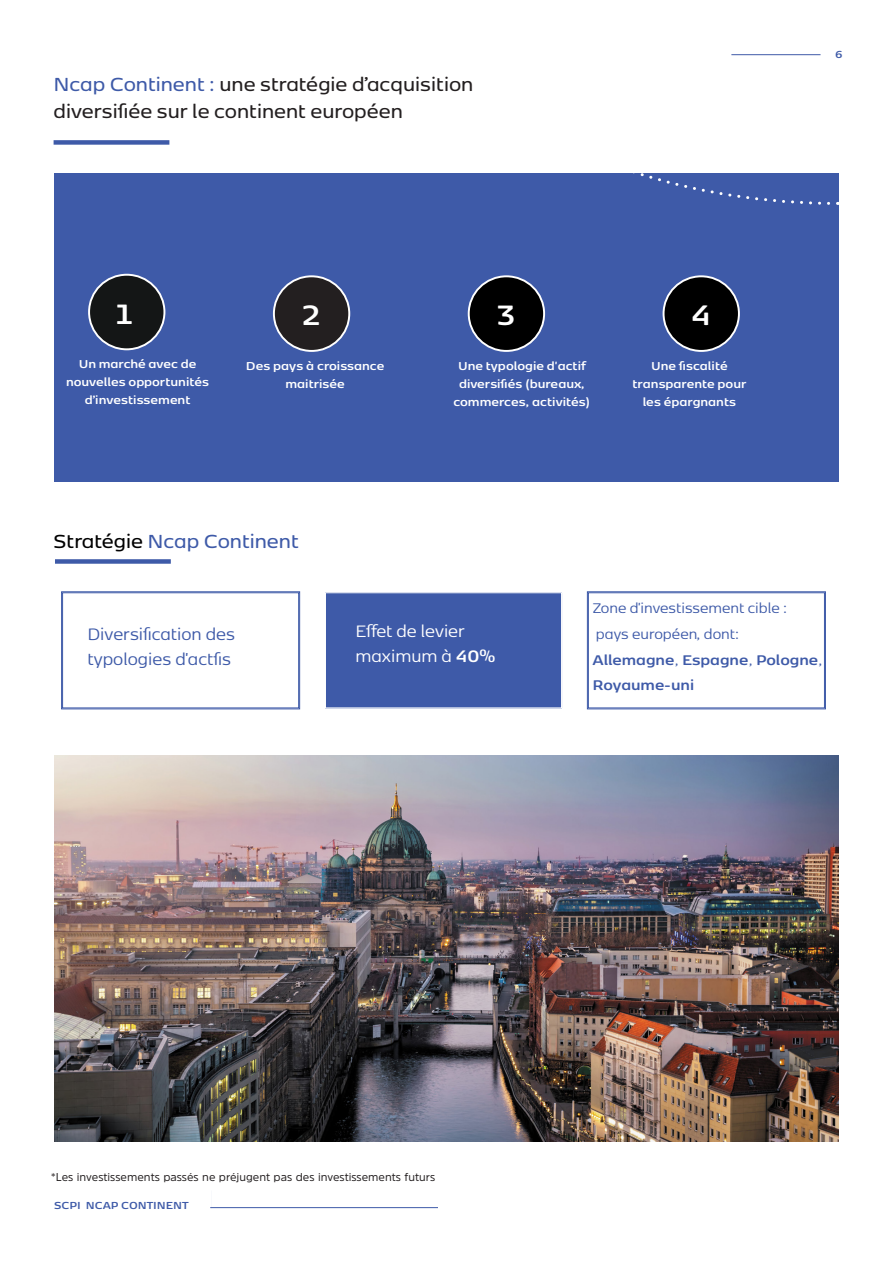
<style>
.page{position:relative;width:893px;height:1263px;background:#fff}
.page>*{position:absolute;margin:0;border:0;box-sizing:border-box;transform-origin:0 0}
.t1{font:700 33px "Kobenhavn Sans";color:#fff}
.t2{font:600 22.35px/26.7px "Kobenhavn Sans";color:#231f20}
.t3{font:600 22.35px "Kobenhavn Sans";color:#3e5aa8}
.t4{font:19.5px "Kobenhavn Sans";color:#3e5aa8}
.t5{font:19.5px "Kobenhavn Sans";color:#fff}
.t6{font:16.5px "Kobenhavn Sans";color:#3e5aa8}
.t7{font:700 16.5px "Kobenhavn Sans";color:#3e5aa8}
.t8{font:700 13.5px "Kobenhavn Sans";color:#fff}
.t9{font:700 12px "Kobenhavn Sans";color:#3e5aa8}
.t10{font:11.4px "Amsi Pro";color:#231f20}
.s1{color:#3e5aa8}
.s2{color:#000}
.s3{font-weight:700}
.s4{font-weight:400}
</style>
<div class="page">
<svg style="left:587px;top:591px;width:239px;height:118px"></svg>
<div style="left:588px;top:592px;width:237px;height:116px;border:1px solid #3e5aa8"></div>
<div style="left:325px;top:594px;width:237px;height:115px;background:#3e5aa8"></div>
<div style="left:325px;top:592px;width:237px;height:116px;border:1px solid #fff"></div>
<svg style="left:61px;top:591px;width:239px;height:118px"></svg>
<div style="left:62px;top:592px;width:237px;height:116px;border:1px solid #3e5aa8"></div>
<div style="left:54px;top:173px;width:785px;height:309px;background:#3e5aa8"></div>
<svg style="left:633px;top:173px;width:205px;height:32px"></svg>
<div style="left:54px;top:140px;width:115px;height:5px;background:#3e5aa8"></div>
<div style="left:89px;top:275px;width:75px;height:74px;background:#141616;border-radius:50%"></div>
<div style="left:88px;top:274px;width:77px;height:76px;border:2px solid #fff;border-radius:50%"></div>
<div style="left:55px;top:559px;width:116px;height:5px;background:#3e5aa8"></div>
<div style="left:274px;top:276px;width:75px;height:75px;background:#231f20;border-radius:50%"></div>
<div style="left:273px;top:275px;width:77px;height:77px;border:2px solid #fff;border-radius:50%"></div>
<div style="left:469px;top:276px;width:75px;height:75px;background:#000;border-radius:50%"></div>
<div style="left:468px;top:275px;width:77px;height:77px;border:2px solid #fff;border-radius:50%"></div>
<div style="left:664px;top:276px;width:75px;height:75px;background:#000;border-radius:50%"></div>
<div style="left:663px;top:275px;width:77px;height:77px;border:2px solid #fff;border-radius:50%"></div>
<hr style="left:210px;top:1207px;width:228px;height:1px;background:#3e5aa8">
<hr style="left:731px;top:54px;width:89px;height:1px;background:#3e5aa8">
<img style="left:54px;top:756px;width:785px;height:385px">
<p class="t2" style="left:54px;top:70px;width:421px"><span class="s1">Ncap Continent :</span> une stratégie d’acquisition diversifiée sur le continent européen</p>
<p class="t9" style="left:835px;top:45px;width:9px">6</p>
<p class="t1" style="left:117px;top:290px;width:17px">1</p>
<p class="t1" style="left:302px;top:291px;width:20px">2</p>
<p class="t1" style="left:497px;top:291px;width:20px">3</p>
<p class="t1" style="left:692px;top:291px;width:21px">4</p>
<p class="t8" style="left:246px;top:356px;width:140px">Des pays à croissance</p>
<p class="t8" style="left:285px;top:374px;width:61px">maitrisée</p>
<p class="t8" style="left:79px;top:354px;width:119px">Un marché avec de</p>
<p class="t8" style="left:66px;top:372px;width:145px">nouvelles opportunités</p>
<p class="t8" style="left:85px;top:390px;width:107px">d’investissement</p>
<p class="t8" style="left:651px;top:356px;width:78px">Une fiscalité</p>
<p class="t8" style="left:632px;top:374px;width:115px">transparente pour</p>
<p class="t8" style="left:643px;top:392px;width:95px">les épargnants</p>
<p class="t8" style="left:458px;top:356px;width:129px">Une typologie d'actif</p>
<p class="t8" style="left:459px;top:374px;width:127px">diversifiés (bureaux,</p>
<p class="t8" style="left:453px;top:392px;width:138px">commerces, activités)</p>
<p class="t3" style="left:54px;top:525px;width:247px"><span class="s2">Stratégie</span> Ncap Continent</p>
<p class="t4" style="left:87px;top:621px;width:149px">Diversification des</p>
<p class="t4" style="left:87px;top:646px;width:145px">typologies d'actfis</p>
<p class="t5" style="left:355px;top:618px;width:111px">Effet de levier</p>
<p class="t5" style="left:355px;top:643px;width:141px">maximum à <span class="s3">40%</span></p>
<p class="t6" style="left:592px;top:597px;width:196px">Zone d'investissement cible :</p>
<p class="t6" style="left:596px;top:623px;width:145px">pays européen, dont:</p>
<p class="t7" style="left:592px;top:647px;width:232px">Allemagne<span class="s4">,</span> Espagne<span class="s4">,</span> Pologne<span class="s4">,</span></p>
<p class="t7" style="left:592px;top:673px;width:103px">Royaume-uni</p>
<p class="t10" style="left:51px;top:1169px;width:386px">*Les investissements passés ne préjugent pas des investissements futurs</p>
<p class="t9" style="left:54px;top:1196px;width:136px">SCPI NCAP CONTINENT</p>
<p class="t9" style="left:54px;top:1200px;width:136px">SCPI NCAP CONTINENT</p>
</div>
